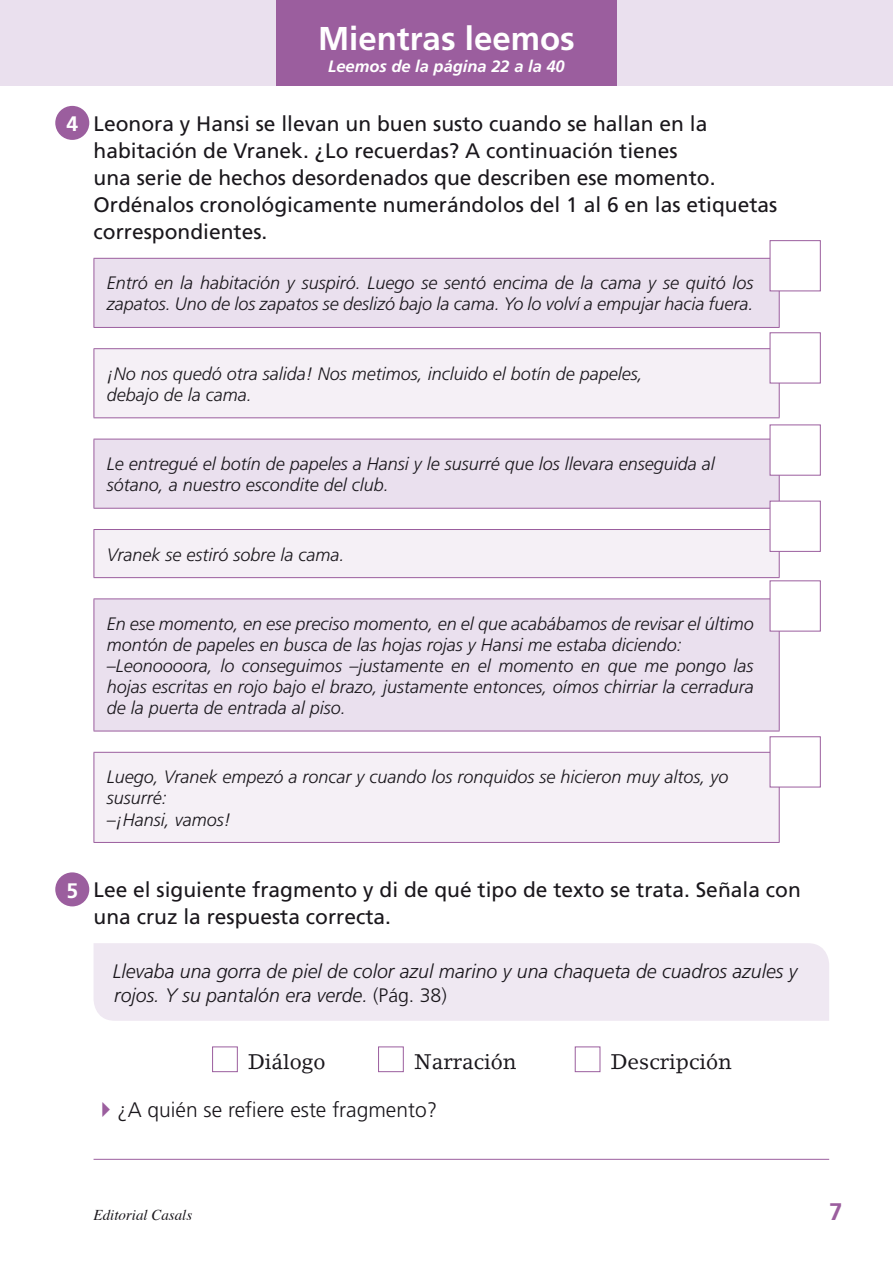
<style>
.page{position:relative;width:893px;height:1263px;background:#fff}
.page>*{position:absolute;margin:0;border:0;box-sizing:border-box;transform-origin:0 0}
.t1{font:700 33px "Frutiger";color:#fff}
.t2{font:700 24px "Frutiger";color:#9b5e9e}
.t3{font:21px/27px "Frutiger";color:#1a171c}
.t4{font:300 21px "Frutiger";color:#1a171c}
.t5{font:21px "Lino Letter Std";color:#1a171c}
.t6{font:700 21px "Frutiger";color:#fff}
.t7{font:italic 300 19.5px/24px "Frutiger";color:#1a171c}
.t8{font:italic 300 18px/21px "Frutiger";color:#1a171c}
.t9{font:italic 700 16.5px "Frutiger";color:#fff}
.t10{font:italic 15px "Times";color:#1a171c}
.s1{font-style:normal}
</style>
<div class="page">
<div style="left:0;top:0;width:893px;height:85px;background:#eae0ee"></div>
<div style="left:276px;top:0;width:341px;height:85px;background:#9b5e9e"></div>
<hr style="left:94px;top:1159px;width:735px;height:1px;background:#9b5e9e">
<div style="left:95px;top:259px;width:684px;height:68px;background:#eae0ee"></div>
<svg style="left:94px;top:349px;width:685px;height:493px"></svg>
<hr style="left:94px;top:258px;width:686px;height:1px;background:#9b5e9e">
<hr style="left:94px;top:259px;width:1px;height:68px;background:#9b5e9e">
<hr style="left:779px;top:259px;width:1px;height:68px;background:#9b5e9e">
<hr style="left:94px;top:439px;width:1px;height:69px;background:#9b5e9e">
<hr style="left:779px;top:439px;width:1px;height:69px;background:#9b5e9e">
<hr style="left:94px;top:599px;width:1px;height:132px;background:#9b5e9e">
<hr style="left:779px;top:599px;width:1px;height:132px;background:#9b5e9e">
<hr style="left:94px;top:349px;width:1px;height:68px;background:#9b5e9e">
<hr style="left:779px;top:349px;width:1px;height:68px;background:#9b5e9e">
<hr style="left:94px;top:530px;width:1px;height:47px;background:#9b5e9e">
<hr style="left:779px;top:530px;width:1px;height:47px;background:#9b5e9e">
<hr style="left:94px;top:753px;width:1px;height:89px;background:#9b5e9e">
<hr style="left:779px;top:753px;width:1px;height:89px;background:#9b5e9e">
<hr style="left:94px;top:842px;width:686px;height:1px;background:#9b5e9e">
<hr style="left:94px;top:327px;width:686px;height:1px;background:#9b5e9e">
<hr style="left:94px;top:348px;width:686px;height:1px;background:#9b5e9e">
<hr style="left:94px;top:417px;width:686px;height:1px;background:#9b5e9e">
<hr style="left:94px;top:439px;width:686px;height:1px;background:#9b5e9e">
<hr style="left:94px;top:508px;width:686px;height:1px;background:#9b5e9e">
<hr style="left:94px;top:529px;width:686px;height:1px;background:#9b5e9e">
<hr style="left:94px;top:577px;width:686px;height:1px;background:#9b5e9e">
<hr style="left:94px;top:598px;width:686px;height:1px;background:#9b5e9e">
<hr style="left:94px;top:731px;width:686px;height:1px;background:#9b5e9e">
<hr style="left:94px;top:752px;width:686px;height:1px;background:#9b5e9e">
<div style="left:94px;top:943px;width:735px;height:78px;background:#efe8f2"></div>
<div style="left:212px;top:1046px;width:26px;height:26px;background:#fff;border:1px solid #9b5e9e"></div>
<div style="left:378px;top:1046px;width:26px;height:26px;background:#fff;border:1px solid #9b5e9e"></div>
<div style="left:575px;top:1046px;width:25px;height:26px;background:#fff;border:1px solid #9b5e9e"></div>
<div style="left:55px;top:106px;width:34px;height:34px;background:#9b5e9e;border-radius:50%"></div>
<div style="left:55px;top:872px;width:34px;height:34px;background:#9b5e9e;border-radius:50%"></div>
<div style="left:770px;top:424px;width:51px;height:52px;background:#fff;border:1px solid #9b5e9e"></div>
<div style="left:770px;top:332px;width:51px;height:51px;background:#fff;border:1px solid #9b5e9e"></div>
<div style="left:770px;top:240px;width:51px;height:51px;background:#fff;border:1px solid #9b5e9e"></div>
<div style="left:770px;top:501px;width:51px;height:51px;background:#fff;border:1px solid #9b5e9e"></div>
<div style="left:770px;top:580px;width:51px;height:51px;background:#fff;border:1px solid #9b5e9e"></div>
<div style="left:770px;top:736px;width:51px;height:51px;background:#fff;border:1px solid #9b5e9e"></div>
<p class="t6" style="left:66px;top:111px;width:13px">4</p>
<h1 class="t1" style="left:318px;top:19px;width:258px">Mientras leemos</h1>
<p class="t9" style="left:328px;top:57px;width:238px">Leemos de la página 22 a la 40</p>
<p class="t3" style="left:94px;top:110px;width:685px">Leonora y Hansi se llevan un buen susto cuando se hallan en la habitación de Vranek. ¿Lo recuerdas? A continuación tienes<br>una serie de hechos desordenados que describen ese momento.<br>Ordénalos cronológicamente numerándolos del 1 al 6 en las etiquetas correspondientes.</p>
<p class="t8" style="left:107px;top:273px;width:648px">Entró en la habitación y suspiró. Luego se sentó encima de la cama y se quitó los zapatos. Uno de los zapatos se deslizó bajo la cama. Yo lo volví a empujar hacia fuera.</p>
<p class="t8" style="left:107px;top:363px;width:538px">¡No nos quedó otra salida! Nos metimos, incluido el botín de papeles, debajo de la cama.</p>
<p class="t8" style="left:107px;top:453px;width:610px">Le entregué el botín de papeles a Hansi y le susurré que los llevara enseguida al sótano, a nuestro escondite del club.</p>
<p class="t8" style="left:107px;top:544px;width:239px">Vranek se estiró sobre la cama.</p>
<p class="t8" style="left:107px;top:613px;width:649px">En ese momento, en ese preciso momento, en el que acabábamos de revisar el último montón de papeles en busca de las hojas rojas y Hansi me estaba diciendo: –Leonoooora, lo conseguimos –justamente en el momento en que me pongo las hojas escritas en rojo bajo el brazo, justamente entonces, oímos chirriar la cerradura de la puerta de entrada al piso.</p>
<p class="t8" style="left:107px;top:767px;width:623px">Luego, Vranek empezó a roncar y cuando los ronquidos se hicieron muy altos, yo susurré:<br>–¡Hansi, vamos!</p>
<p class="t6" style="left:66px;top:878px;width:13px">5</p>
<p class="t3" style="left:94px;top:876px;width:709px">Lee el siguiente fragmento y di de qué tipo de texto se trata. Señala con una cruz la respuesta correcta.</p>
<p class="t7" style="left:113px;top:959px;width:686px">Llevaba una gorra de piel de color azul marino y una chaqueta de cuadros azules y rojos. Y su pantalón era verde. <span class="s1">(Pág. 38)</span></p>
<p class="t5" style="left:248px;top:1049px;width:79px">Diálogo</p>
<p class="t5" style="left:414px;top:1049px;width:104px">Narración</p>
<p class="t5" style="left:611px;top:1049px;width:122px">Descripción</p>
<p class="t4" style="left:117px;top:1098px;width:322px">¿A quién se refiere este fragmento?</p>
<p class="t10" style="left:94px;top:1202px;width:100px">Editorial Casals</p>
<h2 class="t2" style="left:829px;top:1198px;width:15px">7</h2>
</div>
